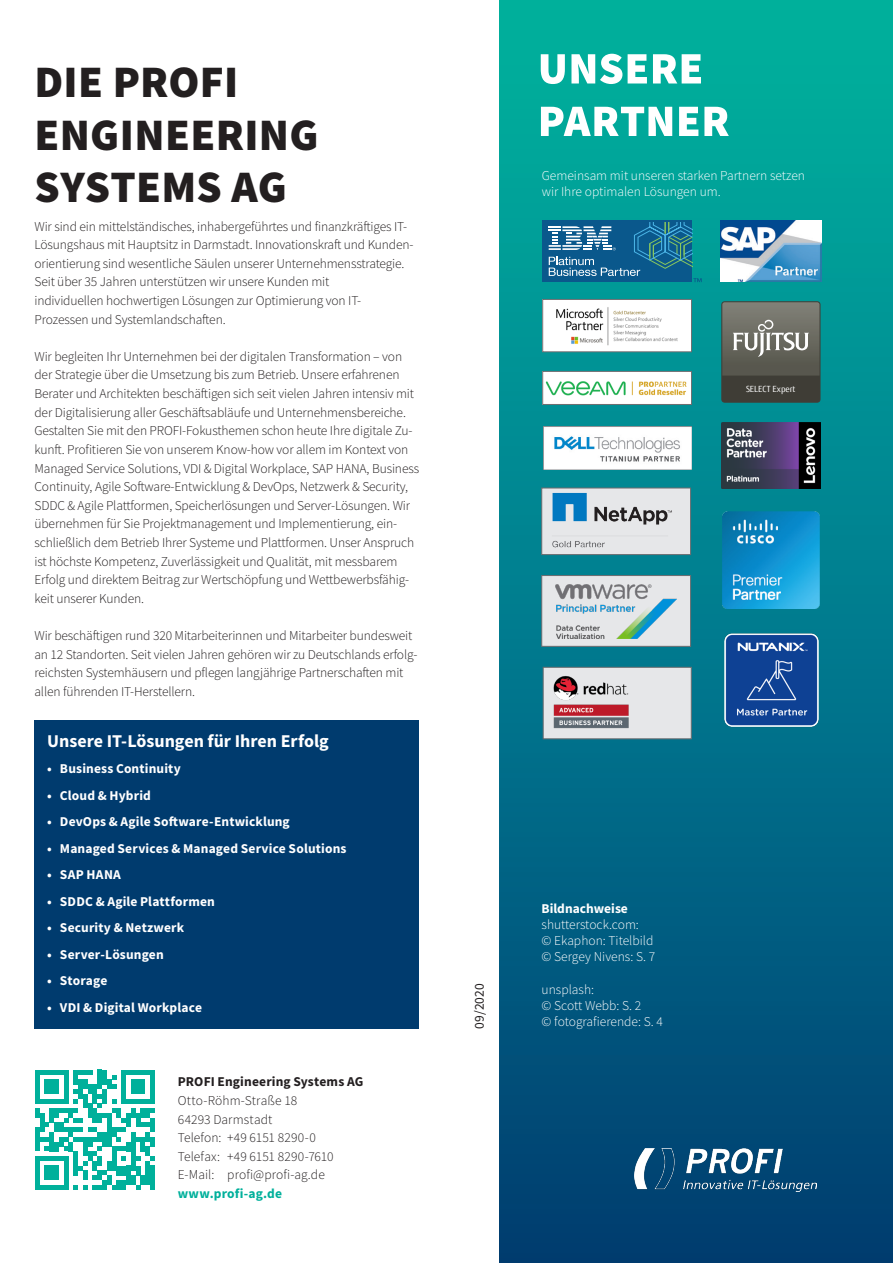
<style>
.page{position:relative;width:893px;height:1263px;background:#fff}
.page>*{position:absolute;margin:0;border:0;box-sizing:border-box;transform-origin:0 0}
.Headline_30_Pt_Schwa{font:900 45px/52.5px "Source Sans Pro";letter-spacing:.005em;color:#231f20}
.Kasten_HL_12_Pt_Weiß{font:700 18px "Source Sans Pro";color:#fff}
.Bodycopy_9_Pt_Schwar{font:300 13.5px/18.6px "Source Sans Pro";letter-spacing:-.01em;color:#231f20}
.t1{font:700 13.5px "Source Sans Pro";letter-spacing:.01em;color:#fff}
.t2{font:300 13.5px/16.2px "Source Sans Pro";color:#fff}
.Bodycopy_9_Pt_Schwar-2{font:700 13.5px "Source Sans Pro";letter-spacing:.01em;color:#231f20}
.Bodycopy_9_Pt_Schwar-3{font:700 13.5px "Source Sans Pro";letter-spacing:.01em;color:#00b09b}
.Bodycopy_9_Pt_Schwar-4{font:300 13.5px "Source Sans Pro";letter-spacing:.01em;color:#231f20}
.Bodycopy_9_Pt_Schwar-5{font:13.5px "Source Sans Pro";letter-spacing:.005em;color:#231f20}
.t3{font:8.55px "Fujitsu Sans";color:#fff}
</style>
<div class="page">
<div style="left:499px;top:0;width:393px;height:1262px;background:linear-gradient(to bottom,#01b5a2,#003e74)"></div>
<svg style="left:541px;top:107px;width:188px;height:29px"></svg>
<svg style="left:541px;top:54px;width:160px;height:30px"></svg>
<div style="left:34px;top:720px;width:385px;height:309px;background:#003b6e"></div>
<svg style="left:35px;top:1070px;width:120px;height:120px"></svg>
<div style="left:150px;top:1166px;width:5px;height:14px;background:#00b09b"></div>
<div style="left:150px;top:1180px;width:5px;height:10px;background:#00b09b"></div>
<img style="left:634px;top:1148px;width:182px;height:43px">
<div style="left:541px;top:488px;width:150px;height:67px;background:#e6e7e9;border:1px solid #6c6d70"></div>
<div style="left:541px;top:575px;width:150px;height:72px;background:#e6e7e9;border:1px solid #6c6d70"></div>
<img style="left:722px;top:511px;width:98px;height:98px">
<img style="left:544px;top:301px;width:146px;height:49px">
<div style="left:542px;top:299px;width:150px;height:53px;border:1px solid #6c6d70"></div>
<div style="left:543px;top:221px;width:149px;height:61px;background:#0a588c"></div>
<svg style="left:549px;top:222px;width:152px;height:60px"></svg>
<img style="left:721px;top:422px;width:99px;height:66px">
<img style="left:720px;top:221px;width:101px;height:61px">
<img style="left:544px;top:373px;width:146px;height:30px">
<div style="left:542px;top:371px;width:150px;height:34px;border:1px solid #6c6d70"></div>
<div style="left:721px;top:301px;width:99px;height:102px;border:1px solid #3f3d36;border-radius:3px"></div>
<svg style="left:722px;top:302px;width:98px;height:100px;background:#68675f"></svg>
<img style="left:543px;top:427px;width:148px;height:43px">
<img style="left:721px;top:630px;width:99px;height:100px">
<img style="left:539px;top:490px;width:133px;height:61px">
<img style="left:555px;top:584px;width:122px;height:55px">
<div style="left:543px;top:667px;width:149px;height:72px;background:#e6e7e9;border:1px solid #6c6d70"></div>
<img style="left:541px;top:668px;width:114px;height:71px">
<p class="Headline_30_Pt_Schwa" style="left:34px;top:55px;width:286px">DIE PROFI<br>ENGINEERING<br>SYSTEMS AG</p>
<p class="Bodycopy_9_Pt_Schwar" style="left:34px;top:217px;width:381px">Wir sind ein mittelständisches, inhabergeführtes und finanzkräftiges IT-Lösungshaus mit Hauptsitz in Darmstadt. Innovationskraft und Kunden&shy;orientierung sind wesentliche Säulen unserer Unternehmensstrategie.<br>Seit über 35 Jahren unterstützen wir unsere Kunden mit<br>individuellen hochwertigen Lösungen zur Optimierung von IT-</p>
<p class="Bodycopy_9_Pt_Schwar" style="left:34px;top:310px;width:193px">Prozessen und Systemlandschaften.</p>
<p class="Bodycopy_9_Pt_Schwar" style="left:34px;top:347px;width:386px">Wir begleiten Ihr Unternehmen bei der digitalen Transformation – von der Strategie über die Umsetzung bis zum Betrieb. Unsere erfahrenen Berater und Architekten beschäftigen sich seit vielen Jahren intensiv mit der Digitalisierung aller Geschäftsabläufe und Unternehmensbereiche.<br>Gestalten Sie mit den PROFI-Fokusthemen schon heute Ihre digitale Zu&shy;kunft. Profitieren Sie von unserem Know-how vor allem im Kontext von Managed Service Solutions, VDI &amp; Digital Workplace, SAP HANA, Business Continuity, Agile Software-Entwicklung &amp; DevOps, Netzwerk &amp; Security, SDDC &amp; Agile Plattformen, Speicherlösungen und Server-Lösungen. Wir übernehmen für Sie Projektmanagement und Implementierung, ein&shy;schließlich dem Betrieb Ihrer Systeme und Plattformen. Unser Anspruch ist höchste Kompetenz, Zuverlässigkeit und Qualität, mit messbarem Erfolg und direktem Beitrag zur Wertschöpfung und Wettbewerbsfähig&shy;keit unserer Kunden.</p>
<p class="Bodycopy_9_Pt_Schwar" style="left:34px;top:626px;width:385px">Wir beschäftigen rund 320 Mitarbeiterinnen und Mitarbeiter bundesweit an 12 Standorten. Seit vielen Jahren gehören wir zu Deutschlands erfolg&shy;reichsten Systemhäusern und pflegen langjährige Partnerschaften mit allen führenden IT-Herstellern.</p>
<p class="Kasten_HL_12_Pt_Weiß" style="left:47px;top:728px;width:283px">Unsere IT-Lösungen für Ihren Erfolg</p>
<p class="t1" style="left:47px;top:760px;width:135px">• Business Continuity</p>
<p class="t1" style="left:47px;top:786px;width:105px">• Cloud &amp; Hybrid</p>
<p class="t1" style="left:47px;top:813px;width:244px">• DevOps &amp; Agile Software-Entwicklung</p>
<p class="t1" style="left:47px;top:839px;width:301px">• Managed Services &amp; Managed Service Solutions</p>
<p class="t1" style="left:47px;top:866px;width:75px">• SAP HANA</p>
<p class="t1" style="left:47px;top:892px;width:169px">• SDDC &amp; Agile Plattformen</p>
<p class="t1" style="left:47px;top:919px;width:139px">• Security &amp; Netzwerk</p>
<p class="t1" style="left:47px;top:945px;width:118px">• Server-Lösungen</p>
<p class="t1" style="left:47px;top:972px;width:62px">• Storage</p>
<p class="t1" style="left:47px;top:998px;width:156px">• VDI &amp; Digital Workplace</p>
<p class="Bodycopy_9_Pt_Schwar-2" style="left:178px;top:1073px;width:187px">PROFI Engineering Systems AG</p>
<p class="Bodycopy_9_Pt_Schwar" style="left:178px;top:1091px;width:121px">Otto-Röhm-Straße 18</p>
<p class="Bodycopy_9_Pt_Schwar-4" style="left:178px;top:1111px;width:96px">64293 Darmstadt</p>
<p class="Bodycopy_9_Pt_Schwar" style="left:178px;top:1128px;width:140px">Telefon: +49 6151 8290-0</p>
<p class="Bodycopy_9_Pt_Schwar" style="left:178px;top:1147px;width:157px">Telefax: +49 6151 8290-7610</p>
<p class="Bodycopy_9_Pt_Schwar" style="left:178px;top:1165px;width:149px">E-Mail: profi@profi-ag.de</p>
<p class="Bodycopy_9_Pt_Schwar-3" style="left:178px;top:1184px;width:106px">www.profi-ag.de</p>
<p class="Bodycopy_9_Pt_Schwar-5" style="left:471px;top:1029px;width:47px;rotate:-90deg">09/2020</p>
<p class="t2" style="left:542px;top:167px;width:265px">Gemeinsam mit unseren starken Partnern setzen wir Ihre optimalen Lösungen um.</p>
<p class="t3" style="left:746px;top:384px;width:51px">SELECT Expert</p>
<p class="t1" style="left:542px;top:899px;width:88px">Bildnachweise</p>
<p class="t2" style="left:542px;top:916px;width:99px">shutterstock.com:</p>
<p class="t2" style="left:542px;top:932px;width:113px">© Ekaphon: Titelbild</p>
<p class="t2" style="left:542px;top:948px;width:115px">© Sergey Nivens: S. 7</p>
<p class="t2" style="left:542px;top:981px;width:54px">unsplash:</p>
<p class="t2" style="left:542px;top:997px;width:101px">© Scott Webb: S. 2</p>
<p class="t2" style="left:542px;top:1013px;width:123px">© fotografierende: S. 4</p>
</div>
